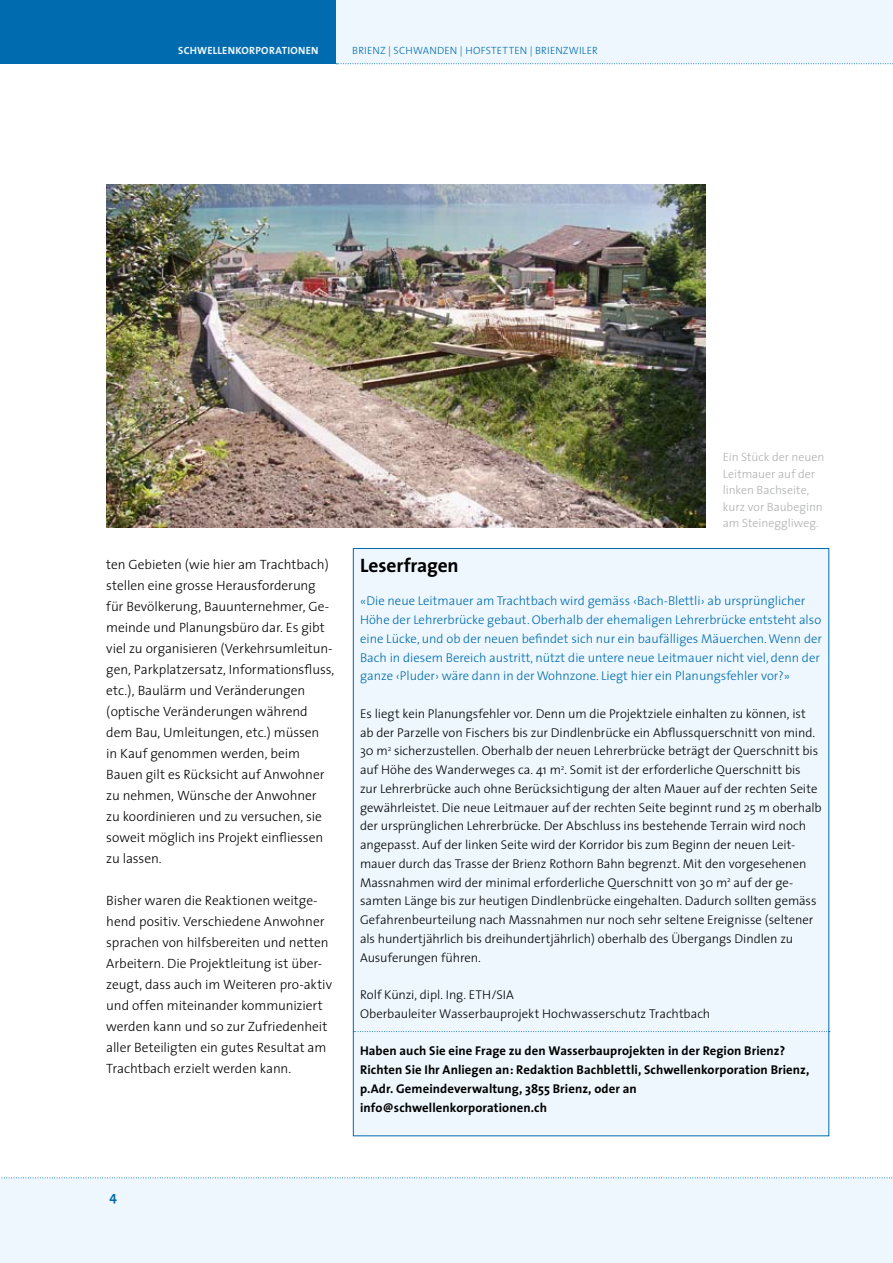
<style>
.page{position:relative;width:893px;height:1263px;background:#fff}
.page>*{position:absolute;margin:0;border:0;box-sizing:border-box;transform-origin:0 0}
.t1{font:700 19.5px "The Sans";letter-spacing:-.005em;color:#000}
.t2{font:300 13.5px/21px "The Sans";letter-spacing:-.005em;color:#000}
.t3{font:700 13.5px "The Sans";color:#006bae}
.t4{font:300 12.75px/18.8px "The Sans";letter-spacing:-.005em;color:#000}
.t5{font:300 12.75px/18.8px "The Sans";color:#006bae}
.t6{font:700 12.75px/18.8px "The Sans";letter-spacing:.005em;color:#000}
.t7{font:300 12px/16.5px "The Sans";letter-spacing:-.005em;color:#afb0b0}
.t8{font:300 10.5px "The Sans";letter-spacing:.015em;color:#006bae}
.t9{font:700 10.5px "The Sans";letter-spacing:.025em;color:#edf7fd}
</style>
<div class="page">
<div style="left:242px;top:0;width:651px;height:64px;background:#edf7fd"></div>
<div style="left:0;top:0;width:336px;height:64px;background:#006bae"></div>
<svg style="left:336px;top:63px;width:557px;height:1px"></svg>
<div style="left:0;top:1178px;width:893px;height:85px;background:#edf7fd"></div>
<svg style="left:1px;top:1177px;width:892px;height:1px"></svg>
<div style="left:353px;top:548px;width:476px;height:588px;background:#edf7fd"></div>
<svg style="left:353px;top:1031px;width:477px;height:1px"></svg>
<img style="left:106px;top:184px;width:600px;height:343px">
<p class="t9" style="left:178px;top:41px;width:142px">SCHWELLENKORPORATIONEN</p>
<p class="t8" style="left:352px;top:42px;width:247px">BRIENZ | SCHWANDEN | HOFSTETTEN | BRIENZWILER</p>
<p class="t7" style="left:723px;top:448px;width:103px">Ein Stück der neuen<br>Leitmauer auf der linken Bachseite, kurz vor Baubeginn am Steineggliweg.</p>
<p class="t2" style="left:106px;top:554px;width:230px">ten Gebieten (wie hier am Trachtbach) stellen eine grosse Herausforderung für Bevölkerung, Bauunternehmer, Ge&shy;meinde und Planungsbüro dar. Es gibt viel zu organisieren (Verkehrsumleitun&shy;gen, Parkplatzersatz, Informationsfluss, etc.), Baulärm und Veränderungen (optische Veränderungen während dem Bau, Umleitungen, etc.) müssen<br>in Kauf genommen werden, beim Bauen gilt es Rücksicht auf Anwohner zu nehmen, Wünsche der Anwohner<br>zu koordinieren und zu versuchen, sie soweit möglich ins Projekt einfliessen zu lassen.</p>
<p class="t2" style="left:106px;top:890px;width:227px">Bisher waren die Reaktionen weitge&shy;hend positiv. Verschiedene Anwohner sprachen von hilfsbereiten und netten Arbeitern. Die Projektleitung ist über&shy;zeugt, dass auch im Weiteren pro-aktiv und offen miteinander kommuniziert werden kann und so zur Zufriedenheit aller Beteiligten ein gutes Resultat am Trachtbach erzielt werden kann.</p>
<h1 class="t1" style="left:360px;top:549px;width:100px">Leserfragen</h1>
<p class="t5" style="left:360px;top:591px;width:464px">«Die neue Leitmauer am Trachtbach wird gemäss ‹Bach-Blettli› ab ursprünglicher Höhe der Lehrerbrücke gebaut. Oberhalb der ehemaligen Lehrerbrücke entsteht also eine Lücke, und ob der neuen befindet sich nur ein baufälliges Mäuerchen. Wenn der Bach in diesem Bereich austritt, nützt die untere neue Leitmauer nicht viel, denn der ganze ‹Pluder› wäre dann in der Wohnzone. Liegt hier ein Planungsfehler vor?»</p>
<p class="t4" style="left:360px;top:704px;width:463px">Es liegt kein Planungsfehler vor. Denn um die Projektziele einhalten zu können, ist ab der Parzelle von Fischers bis zur Dindlenbrücke ein Abflussquerschnitt von mind.<br>30 m<sup>2</sup> sicherzustellen. Oberhalb der neuen Lehrerbrücke beträgt der Querschnitt bis auf Höhe des Wanderweges ca. 41 m<sup>2</sup>. Somit ist der erforderliche Querschnitt bis<br>zur Lehrerbrücke auch ohne Berücksichtigung der alten Mauer auf der rechten Seite gewährleistet. Die neue Leitmauer auf der rechten Seite beginnt rund 25 m oberhalb der ursprünglichen Lehrerbrücke. Der Abschluss ins bestehende Terrain wird noch angepasst. Auf der linken Seite wird der Korridor bis zum Beginn der neuen Leit&shy;mauer durch das Trasse der Brienz Rothorn Bahn begrenzt. Mit den vorgesehenen Massnahmen wird der minimal erforderliche Querschnitt von 30 m<sup>2</sup> auf der ge&shy;samten Länge bis zur heutigen Dindlenbrücke eingehalten. Dadurch sollten gemäss Gefahrenbeurteilung nach Massnahmen nur noch sehr seltene Ereignisse (seltener als hundertjährlich bis dreihundertjährlich) oberhalb des Übergangs Dindlen zu Ausuferungen führen.</p>
<p class="t4" style="left:360px;top:985px;width:352px">Rolf Künzi, dipl. Ing. ETH/SIA<br>Oberbauleiter Wasserbauprojekt Hochwasserschutz Trachtbach</p>
<p class="t6" style="left:360px;top:1041px;width:451px">Haben auch Sie eine Frage zu den Wasserbauprojekten in der Region Brienz?<br>Richten Sie Ihr Anliegen an: Redaktion Bachblettli, Schwellenkorporation Brienz, p.Adr. Gemeindeverwaltung, 3855 Brienz, oder an info@schwellenkorporationen.ch</p>
<p class="t3" style="left:109px;top:1185px;width:9px">4</p>
</div>
